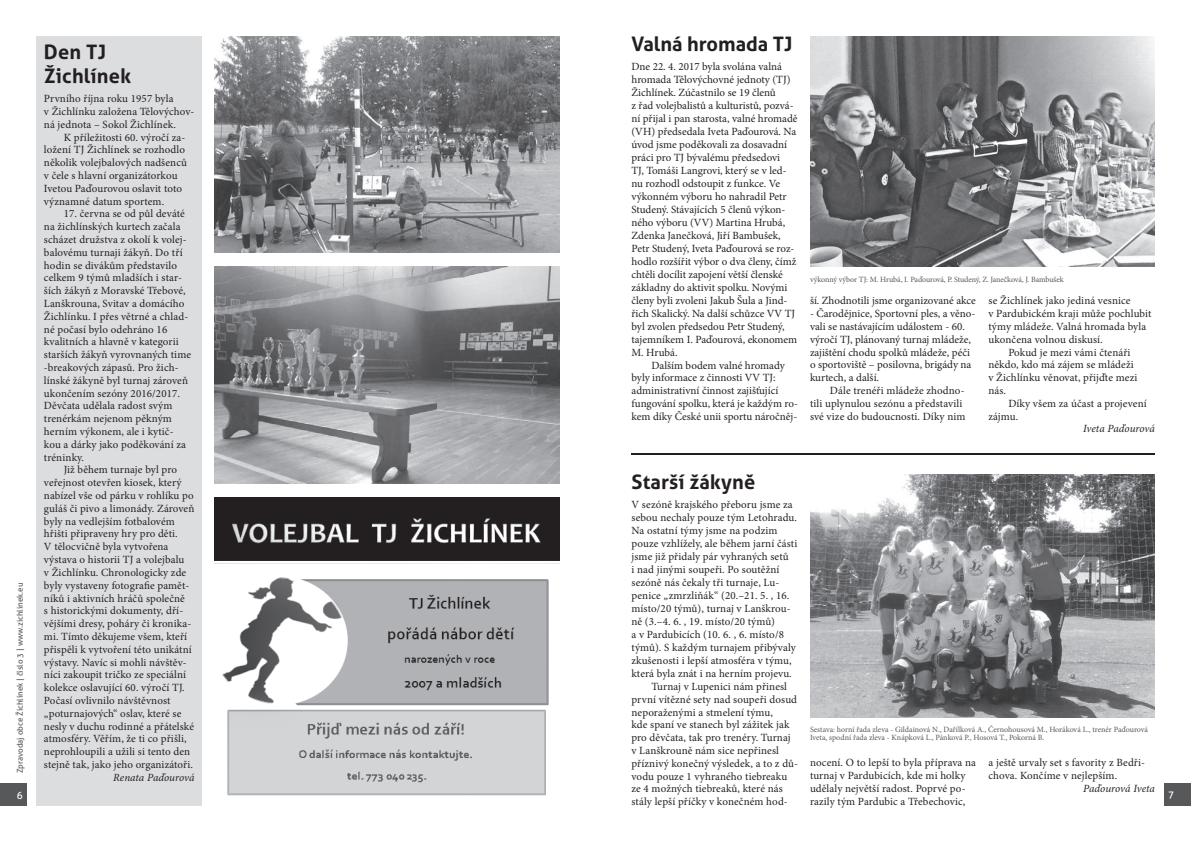
<style>
.page{position:relative;width:1191px;height:842px;background:#fff}
.page>*{position:absolute;margin:0;border:0;box-sizing:border-box;transform-origin:0 0}
.t1{font:700 20px/24px "Aller";letter-spacing:.01em;color:#231f20}
.t2{font:11px/12.8px "Minion Pro";letter-spacing:.005em;color:#231f20}
.t3{font:italic 11px "Minion Pro";color:#231f20}
.t4{font:10px "Aller";color:#fff}
.t5{font:8px/8px "Minion Pro";letter-spacing:-.005em;color:#57585a}
.t6{font:8px "Aller";color:#57585a}
</style>
<div class="page">
<div style="left:1164px;top:783px;width:27px;height:22px;background:#57585a"></div>
<div style="left:0;top:784px;width:27px;height:22px;background:#57585a"></div>
<div style="left:36px;top:36px;width:166px;height:770px;background:#dcdddf"></div>
<img style="left:214px;top:267px;width:345px;height:216px">
<img style="left:214px;top:36px;width:345px;height:217px">
<img style="left:810px;top:36px;width:345px;height:231px">
<img style="left:810px;top:474px;width:345px;height:243px">
<img style="left:214px;top:497px;width:345px;height:299px">
<hr style="left:631px;top:453px;width:524px;height:1px;background:#231f20">
<h1 class="t1" style="left:631px;top:32px;width:162px">Valná hromada TJ</h1>
<p class="t2" style="left:631px;top:60px;width:167px">Dne 22. 4. 2017 byla svolána valná hromada Tělovýchovné jednoty (TJ)<br>Žichlínek. Zúčastnilo se 19 členů<br>z řad volejbalistů a kulturistů, pozvá&shy;ní přijal i pan starosta, valné hromadě (VH) předsedala Iveta Paďourová. Na úvod jsme poděkovali za dosavadní práci pro TJ bývalému předsedovi<br>TJ, Tomáši Langrovi, který se v led&shy;nu rozhodl odstoupit z funkce. Ve výkonném výboru ho nahradil Petr Studený. Stávajících 5 členů výkon&shy;ného výboru (VV) Martina Hrubá, Zdenka Janečková, Jiří Bambušek, Petr Studený, Iveta Paďourová se roz&shy;hodlo rozšířit výbor o dva členy, čímž chtěli docílit zapojení větší členské základny do aktivit spolku. Novými členy byli zvoleni Jakub Šula a Jind&shy;řich Skalický. Na další schůzce VV TJ byl zvolen předsedou Petr Studený, tajemníkem I. Paďourová, ekonomem M. Hrubá.</p>
<p class="t2" style="left:631px;top:359px;width:168px;text-indent:20px">Dalším bodem valné hromady byly informace z činnosti VV TJ: administrativní činnost zajišťující fungování spolku, která je každým ro&shy;kem díky České unii sportu náročněj-</p>
<h1 class="t1" style="left:44px;top:39px;width:89px">Den TJ<br>Žichlínek</h1>
<p class="t2" style="left:44px;top:92px;width:152px">Prvního října roku 1957 byla<br>v Žichlínku založena Tělovýchov&shy;ná jednota – Sokol Žichlínek.</p>
<p class="t2" style="left:44px;top:131px;width:145px;text-indent:20px">K příležitosti 60. výročí za&shy;ložení TJ Žichlínek se rozhodlo několik volejbalových nadšenců v čele s hlavní organizátorkou<br>Ivetou Paďourovou oslavit toto významné datum sportem.</p>
<p class="t2" style="left:44px;top:207px;width:149px;text-indent:20px">17. června se od půl deváté na žichlínských kurtech začala scházet družstva z okolí k volej&shy;balovému turnaji žákyň. Do tří hodin se divákům představilo celkem 9 týmů mladších i star&shy;ších žákyň z Moravské Třebové,<br>Lanškrouna, Svitav a domácího<br>Žichlínku. I přes větrné a chlad&shy;né počasí bylo odehráno 16 kvalitních a hlavně v kategorii starších žákyň vyrovnaných time -breakových zápasů. Pro žich&shy;línské žákyně byl turnaj zároveň ukončením sezóny 2016/2017.<br>Děvčata udělala radost svým trenérkám nejenom pěkným herním výkonem, ale i kytič&shy;kou a dárky jako poděkování za tréninky.</p>
<p class="t2" style="left:44px;top:464px;width:152px;text-indent:20px">Již během turnaje byl pro veřejnost otevřen kiosek, který nabízel vše od párku v rohlíku po guláš či pivo a limonády. Zároveň byly na vedlejším fotbalovém hřišti připraveny hry pro děti.<br>V tělocvičně byla vytvořena výstava o historii TJ a volejbalu<br>v Žichlínku. Chronologicky zde byly vystaveny fotografie pamět&shy;níků i aktivních hráčů společně<br>s historickými dokumenty, dří&shy;vějšími dresy, poháry či kronika&shy;mi. Tímto děkujeme všem, kteří přispěli k vytvoření této unikátní výstavy. Navíc si mohli návštěv&shy;níci zakoupit tričko ze speciální kolekce oslavující 60. výročí TJ.<br>Počasí ovlivnilo návštěvnost „poturnajových“ oslav, které se nesly v duchu rodinné a přátelské atmosféry. Věřím, že ti co přišli, neprohloupili a užili si tento den stejně tak, jako jeho organizátoři.</p>
<p class="t3" style="left:113px;top:770px;width:83px">Renata Paďourová</p>
<p class="t5" style="left:810px;top:275px;width:255px">výkonný výbor TJ: M. Hrubá, I. Paďourová, P. Studený, Z. Janečková, J. Bambušek</p>
<p class="t2" style="left:988px;top:295px;width:144px">se Žichlínek jako jediná vesnice</p>
<p class="t2" style="left:988px;top:307px;width:164px">v Pardubickém kraji může pochlubit</p>
<p class="t2" style="left:988px;top:320px;width:159px">týmy mládeže. Valná hromada byla</p>
<p class="t2" style="left:988px;top:333px;width:116px">ukončena volnou diskusí.</p>
<p class="t2" style="left:1008px;top:346px;width:124px">Pokud je mezi vámi čtenáři</p>
<p class="t2" style="left:988px;top:359px;width:147px">někdo, kdo má zájem se mládeži</p>
<p class="t2" style="left:988px;top:371px;width:150px">v Žichlínku věnovat, přijďte mezi</p>
<p class="t2" style="left:988px;top:384px;width:19px">nás.</p>
<p class="t2" style="left:1008px;top:397px;width:140px">Díky všem za účast a projevení</p>
<p class="t2" style="left:988px;top:410px;width:31px">zájmu.</p>
<p class="t3" style="left:1083px;top:421px;width:73px">Iveta Paďourová</p>
<p class="t2" style="left:810px;top:294px;width:167px">ší. Zhodnotili jsme organizované akce</p>
<p class="t2" style="left:810px;top:307px;width:167px">- Čarodějnice, Sportovní ples, a věno&shy;vali se nastávajícím událostem - 60. výročí TJ, plánovaný turnaj mládeže, zajištění chodu spolků mládeže, péči o sportoviště – posilovna, brigády na kurtech, a další.</p>
<p class="t2" style="left:810px;top:384px;width:157px;text-indent:20px">Dále trenéři mládeže zhodno&shy;tili uplynulou sezónu a představili své vize do budoucnosti. Díky nim</p>
<h1 class="t1" style="left:631px;top:470px;width:125px">Starší žákyně</h1>
<p class="t2" style="left:631px;top:498px;width:163px">V sezóně krajského přeboru jsme za</p>
<p class="t2" style="left:631px;top:511px;width:167px">sebou nechaly pouze tým Letohradu.</p>
<p class="t2" style="left:631px;top:524px;width:147px">Na ostatní týmy jsme na podzim</p>
<p class="t2" style="left:631px;top:537px;width:167px">pouze vzhlížely, ale během jarní části</p>
<p class="t2" style="left:631px;top:550px;width:159px">jsme již přidaly pár vyhraných setů</p>
<p class="t2" style="left:631px;top:563px;width:149px">i nad jinými soupeři. Po soutěžní</p>
<p class="t2" style="left:631px;top:576px;width:149px">sezóně nás čekaly tři turnaje, Lu-</p>
<p class="t2" style="left:631px;top:589px;width:159px">penice „zmrzliňák“ (20.–21. 5. , 16.</p>
<p class="t2" style="left:631px;top:602px;width:161px">místo/20 týmů), turnaj v Lanškrou-</p>
<p class="t2" style="left:631px;top:615px;width:145px">ně (3.–4. 6. , 19. místo/20 týmů)</p>
<p class="t2" style="left:631px;top:628px;width:154px">a v Pardubicích (10. 6. , 6. místo/8</p>
<p class="t2" style="left:631px;top:641px;width:166px">týmů). S každým turnajem přibývaly</p>
<p class="t2" style="left:631px;top:654px;width:161px">zkušenosti i lepší atmosféra v týmu,</p>
<p class="t2" style="left:631px;top:667px;width:162px">která byla znát i na herním projevu.</p>
<p class="t2" style="left:651px;top:680px;width:137px">Turnaj v Lupenici nám přinesl</p>
<p class="t2" style="left:631px;top:693px;width:167px">první vítězné sety nad soupeři dosud</p>
<p class="t2" style="left:631px;top:706px;width:143px">neporaženými a stmelení týmu,</p>
<p class="t2" style="left:631px;top:718px;width:159px">kde spaní ve stanech byl zážitek jak</p>
<p class="t2" style="left:631px;top:731px;width:161px">pro děvčata, tak pro trenéry. Turnaj</p>
<p class="t2" style="left:631px;top:744px;width:149px">v Lanškrouně nám sice nepřinesl</p>
<p class="t2" style="left:631px;top:757px;width:168px">příznivý konečný výsledek, a to z dů-</p>
<p class="t2" style="left:631px;top:770px;width:157px">vodu pouze 1 vyhraného tiebreaku</p>
<p class="t2" style="left:631px;top:782px;width:153px">ze 4 možných tiebreaků, které nás</p>
<p class="t2" style="left:631px;top:795px;width:158px">stály lepší příčky v konečném hod-</p>
<p class="t6" style="left:15px;top:773px;width:192px;rotate:-90deg">Zpravodaj obce Žichlínek | číslo 3 | www.zichlinek.eu</p>
<p class="t4" style="left:17px;top:789px;width:7px">6</p>
<p class="t4" style="left:1168px;top:788px;width:7px">7</p>
<p class="t5" style="left:810px;top:725px;width:339px">Sestava: horní řada zleva - Gildainová N., Dařílková A., Černohousová M., Horáková L., trenér Paďourová<br>Iveta, spodní řada zleva - Knápková L., Pánková P., Hosová T., Pokorná B.</p>
<p class="t2" style="left:810px;top:756px;width:168px">nocení. O to lepší to byla příprava na turnaj v Pardubicích, kde mi holky udělaly největší radost. Poprvé po&shy;razily tým Pardubic a Třebechovic,</p>
<p class="t2" style="left:988px;top:756px;width:158px">a ještě urvaly set s favority z Bedři&shy;chova. Končíme v nejlepším.</p>
<p class="t3" style="left:1083px;top:781px;width:73px">Paďourová Iveta</p>
</div>
